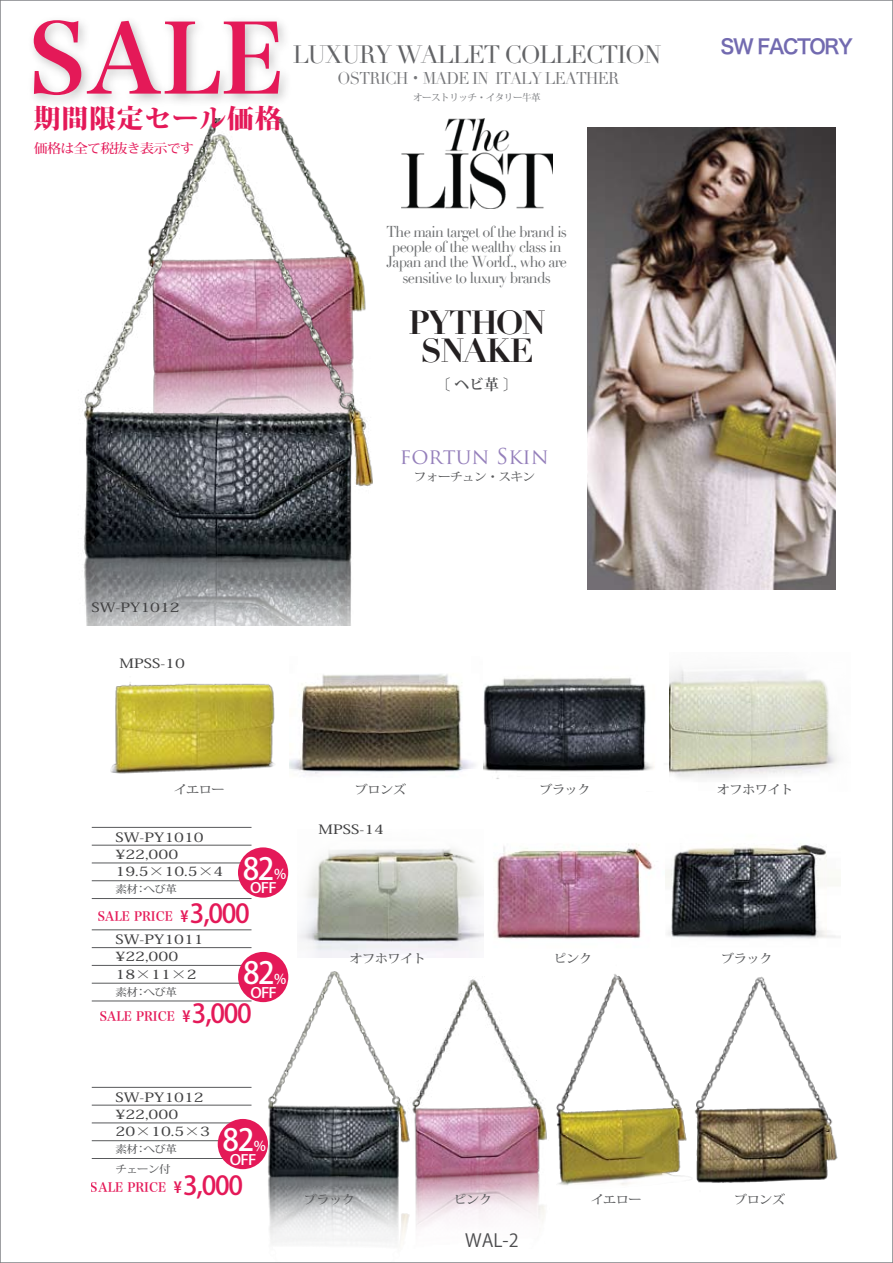
<style>
.page{position:relative;width:893px;height:1263px;background:#fff}
.page>*{position:absolute;margin:0;border:0;box-sizing:border-box;transform-origin:0 0}
.t1{font:96.3px "Hira Min Pro W6";color:#e41958}
.t2{font:700 32.7px/27.9px "Didot";letter-spacing:-.05em;color:#231f20;text-align:center}
.t3{font:500 30.3px "Koz Go Pro";color:#fff}
.t4{font:800 25.95px "Koz Min Pro";letter-spacing:.025em;color:#e41958;scale:1.04 1}
.t5{font:24.45px "Didot";letter-spacing:-.05em;color:#636467}
.t6{font:21.3px "Trajan Pro";color:#9580bb}
.t7{font:19.95px "Hira Kaku Pro N W6";letter-spacing:-.075em;color:#726ab0}
.t8{font:18px "Koz Go Pro";color:#4d4d4f}
.t9{font:16.65px "Didot";letter-spacing:-.05em;color:#77787b;scale:.94 1}
.t10{font:15.45px/15.1px "Didot";letter-spacing:-.05em;color:#6d6f71;text-align:center;scale:.93 1}
.t11{font:700 14.85px "Koz Min Pro";color:#4f5052}
.t12{font:500 14.25px "Koz Go Pro";letter-spacing:-.05em;color:#fff;scale:1.1 1}
.t13{font:500 12.9px "Koz Min Pro";letter-spacing:-.05em;color:#e41958;scale:1.08 1}
.t14{font:500 12.75px/17.2px "Koz Min Pro";color:#414142;scale:1.25 1}
.t15{font:12.6px "Hira Min Pro W6";color:#e41958}
.t16{font:500 12.3px "Koz Min Pro";letter-spacing:-.05em;color:#58595b;scale:1.08 1}
.t17{font:500 11.7px "Koz Min Pro";letter-spacing:-.05em;color:#58595b;scale:1.08 1}
.t18{font:500 10.65px/19.4px "Koz Min Pro";letter-spacing:-.05em;color:#58595b;scale:1.08 1}
.t19{font:500 9.6px "Koz Min Pro";letter-spacing:-.05em;color:#808285}
.s1{font-family:"Koz Go Pro"}
.s2{font-size:13.8px}
.s3{font-family:"Koz Go Pro";font-weight:700;font-size:15.45px}
.s4{font-family:"Koz Go Pro";font-weight:500;font-size:25.95px}
</style>
<div class="page">
<img style="left:82px;top:147px;width:291px;height:478px">
<img style="left:588px;top:127px;width:248px;height:463px">
<img style="left:412px;top:979px;width:133px;height:249px">
<img style="left:665px;top:843px;width:176px;height:96px">
<img style="left:483px;top:843px;width:170px;height:96px">
<img style="left:298px;top:849px;width:185px;height:108px">
<img style="left:541px;top:974px;width:141px;height:224px">
<img style="left:682px;top:976px;width:156px;height:207px">
<img style="left:262px;top:969px;width:150px;height:294px">
<img style="left:110px;top:682px;width:180px;height:92px">
<img style="left:669px;top:668px;width:168px;height:111px">
<img style="left:483px;top:677px;width:171px;height:102px">
<img style="left:290px;top:674px;width:185px;height:102px">
<img style="left:401px;top:119px;width:151px;height:89px">
<hr style="left:92px;top:898px;width:159px;height:1px;background:#58595b">
<hr style="left:92px;top:827px;width:159px;height:1px;background:#58595b">
<hr style="left:92px;top:845px;width:159px;height:1px;background:#58595b">
<hr style="left:92px;top:863px;width:159px;height:1px;background:#58595b">
<hr style="left:92px;top:880px;width:159px;height:1px;background:#58595b">
<hr style="left:92px;top:1001px;width:159px;height:1px;background:#58595b">
<hr style="left:92px;top:929px;width:159px;height:1px;background:#58595b">
<hr style="left:92px;top:947px;width:159px;height:1px;background:#58595b">
<hr style="left:92px;top:965px;width:159px;height:1px;background:#58595b">
<hr style="left:92px;top:983px;width:159px;height:1px;background:#58595b">
<hr style="left:92px;top:1158px;width:159px;height:1px;background:#58595b">
<hr style="left:92px;top:1087px;width:159px;height:1px;background:#58595b">
<hr style="left:92px;top:1105px;width:159px;height:1px;background:#58595b">
<hr style="left:92px;top:1122px;width:159px;height:1px;background:#58595b">
<hr style="left:92px;top:1140px;width:159px;height:1px;background:#58595b">
<div style="left:218px;top:1119px;width:50px;height:50px;background:#e41958;border-radius:50%"></div>
<div style="left:238px;top:952px;width:50px;height:50px;background:#e41958;border-radius:50%"></div>
<div style="left:238px;top:847px;width:50px;height:51px;background:#e41958;border-radius:50%"></div>
<img style="left:18px;top:0;width:283px;height:147px">
<h1 class="t1" style="left:29px;top:-26px;width:257px">SALE</h1>
<h3 class="t4" style="left:34px;top:100px;width:240px">期間限定セール価格</h3>
<p class="t13" style="left:34px;top:139px;width:150px">価格は全て税抜き表示です</p>
<h3 class="t5" style="left:293px;top:40px;width:370px">LUXURY WALLET COLLECTION</h3>
<h3 class="t9" style="left:338px;top:68px;width:301px">OSTRICH<span class="s1">・</span>MADE IN ITALY LEATHER</h3>
<p class="t19" style="left:413px;top:91px;width:129px">オーストリッチ・イタリー牛革</p>
<p class="t10" style="left:386px;top:225px;width:196px">The main target of the brand is people of the wealthy class in<br>Japan and the World., who are sensitive to luxury brands</p>
<h2 class="t2" style="left:408px;top:309px;width:139px">PYTHON<br>SNAKE</h2>
<p class="t11" style="left:435px;top:374px;width:84px">〔 ヘビ革 〕</p>
<h3 class="t6" style="left:400px;top:443px;width:150px">FORTUN SKIN</h3>
<p class="t17" style="left:414px;top:468px;width:114px">フォーチュン・スキン</p>
<p class="t14" style="left:92px;top:598px;width:72px">SW-PY1012</p>
<p class="t14" style="left:120px;top:654px;width:54px">MPSS-10</p>
<h3 class="t7" style="left:721px;top:28px;width:134px">SW FACTORY</h3>
<p class="t16" style="left:174px;top:781px;width:49px">イエロー</p>
<p class="t16" style="left:355px;top:781px;width:49px">ブロンズ</p>
<p class="t16" style="left:539px;top:781px;width:49px">ブラック</p>
<p class="t16" style="left:717px;top:781px;width:72px">オフホワイト</p>
<p class="t14" style="left:116px;top:828px;width:88px">SW-PY1010 ¥22,000<br>19.5╳10.5╳4</p>
<p class="t18" style="left:116px;top:879px;width:58px">素材：へび革</p>
<h3 class="t3" style="left:243px;top:849px;width:45px">82<span class="s2">%</span></h3>
<p class="t12" style="left:250px;top:879px;width:26px">OFF</p>
<p class="t15" style="left:98px;top:905px;width:154px">SALE PRICE <span class="s3">¥</span><span class="s4">3,000</span></p>
<p class="t14" style="left:116px;top:930px;width:72px">SW-PY1011 ¥22,000<br>18╳11╳2</p>
<p class="t18" style="left:116px;top:982px;width:58px">素材：へび革</p>
<h3 class="t3" style="left:243px;top:953px;width:45px">82<span class="s2">%</span></h3>
<p class="t12" style="left:250px;top:983px;width:26px">OFF</p>
<p class="t15" style="left:100px;top:1005px;width:154px">SALE PRICE <span class="s3">¥</span><span class="s4">3,000</span></p>
<p class="t14" style="left:319px;top:820px;width:54px">MPSS-14</p>
<p class="t16" style="left:350px;top:949px;width:72px">オフホワイト</p>
<p class="t16" style="left:554px;top:949px;width:37px">ピンク</p>
<p class="t16" style="left:721px;top:949px;width:49px">ブラック</p>
<p class="t14" style="left:116px;top:1088px;width:77px">SW-PY1012 ¥22,000<br>20╳10.5╳3</p>
<p class="t18" style="left:116px;top:1139px;width:58px">素材：へび革チェーン付</p>
<h3 class="t3" style="left:223px;top:1120px;width:45px">82<span class="s2">%</span></h3>
<p class="t12" style="left:230px;top:1150px;width:26px">OFF</p>
<p class="t15" style="left:91px;top:1176px;width:154px">SALE PRICE <span class="s3">¥</span><span class="s4">3,000</span></p>
<p class="t16" style="left:304px;top:1191px;width:49px">ブラック</p>
<p class="t16" style="left:454px;top:1191px;width:37px">ピンク</p>
<p class="t16" style="left:591px;top:1191px;width:49px">イエロー</p>
<p class="t16" style="left:734px;top:1191px;width:49px">ブロンズ</p>
<h3 class="t8" style="left:465px;top:1229px;width:55px">WAL-2</h3>
</div>
